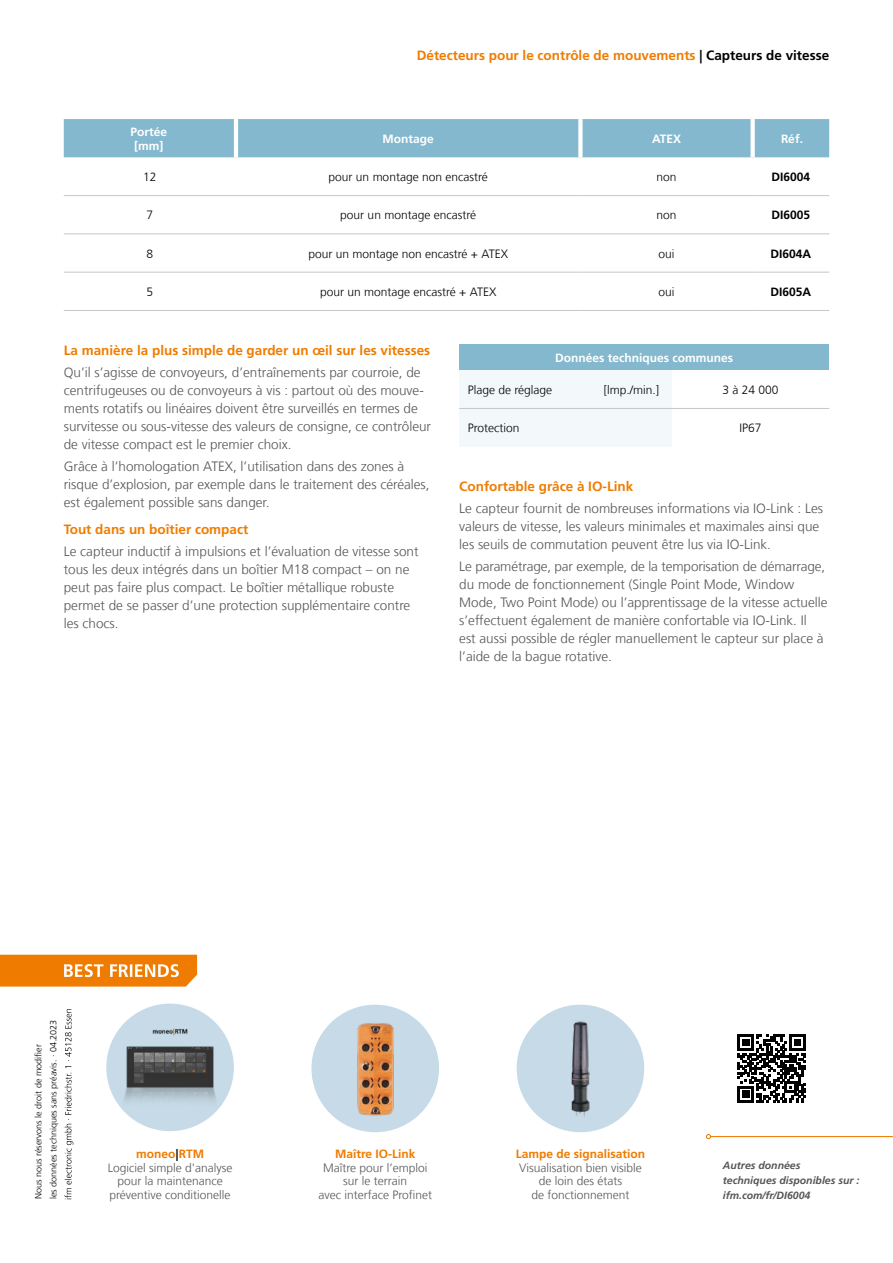
<style>
.page{position:relative;width:893px;height:1263px;background:#fff}
.page>*{position:absolute;margin:0;border:0;box-sizing:border-box;transform-origin:0 0}
.Fließtext{font:300 13.5px/18px "Frutiger LT Com";color:#565656}
.Fließtext_Headline{font:700 13.5px "Frutiger LT Com";color:#ef7c00}
.Box_Produktgruppe{font:700 13.5px "Frutiger LT Com";color:#ef7c00}
.Fließtext-2{font:700 13.5px "Frutiger LT Com";color:#ef7c00}
.Best_Friends_Fließte{font:300 12px/13.5px "Frutiger LT Com";color:#565656;text-align:center}
.Tabellentext_zentrie{font:300 12px "Frutiger LT Com";color:#000}
.Tabellenkopf{font:700 12px "Frutiger LT Com";color:#fff}
.Best_Friends_Headlin{font:700 12px "Frutiger LT Com";color:#ef7c00}
.Tabellentext_TAB{font:300 12px "Frutiger LT Com";color:#000}
.BESTELLNUMMER{font:700 12px "Frutiger LT Com";color:#000}
.QR_Code_linksbündig{font:italic 700 10.5px "Frutiger LT Com";color:#565656}
.Datum{font:300 9px "Frutiger LT Com";color:#000}
.s1{color:#000}
</style>
<div class="page">
<svg style="left:0;top:955px;width:197px;height:31px;background:#f08b1e"></svg>
<img style="left:311px;top:1005px;width:128px;height:127px;border-radius:64px">
<div style="left:517px;top:1005px;width:127px;height:127px;background:#c6dbe7;border-radius:50%"></div>
<img style="left:528px;top:1016px;width:105px;height:105px">
<hr style="left:711px;top:1136px;width:182px;height:1px;background:#ef7c00">
<svg style="left:706px;top:1134px;width:5px;height:5px"></svg>
<svg style="left:738px;top:1034px;width:68px;height:68px"></svg>
<svg style="left:65px;top:1009px;width:8px;height:190px"></svg>
<div style="left:64px;top:119px;width:765px;height:38px;background:#83b8ce"></div>
<hr style="left:234px;top:119px;width:4px;height:38px;background:#fff">
<div style="left:750px;top:119px;width:5px;height:38px;background:#fff"></div>
<div style="left:578px;top:119px;width:5px;height:38px;background:#fff"></div>
<hr style="left:64px;top:195px;width:172px;height:1px;background:#c5c6c6">
<hr style="left:236px;top:195px;width:344px;height:1px;background:#c5c6c6">
<hr style="left:580px;top:195px;width:173px;height:1px;background:#c5c6c6">
<hr style="left:753px;top:195px;width:76px;height:1px;background:#c5c6c6">
<hr style="left:64px;top:234px;width:172px;height:1px;background:#c5c6c6">
<hr style="left:236px;top:234px;width:344px;height:1px;background:#c5c6c6">
<hr style="left:580px;top:234px;width:173px;height:1px;background:#c5c6c6">
<hr style="left:753px;top:234px;width:76px;height:1px;background:#c5c6c6">
<hr style="left:64px;top:272px;width:172px;height:1px;background:#c5c6c6">
<hr style="left:236px;top:272px;width:344px;height:1px;background:#c5c6c6">
<hr style="left:580px;top:272px;width:173px;height:1px;background:#c5c6c6">
<hr style="left:753px;top:272px;width:76px;height:1px;background:#c5c6c6">
<hr style="left:64px;top:310px;width:172px;height:1px;background:#c5c6c6">
<hr style="left:236px;top:310px;width:344px;height:1px;background:#c5c6c6">
<hr style="left:580px;top:310px;width:173px;height:1px;background:#c5c6c6">
<hr style="left:753px;top:310px;width:76px;height:1px;background:#c5c6c6">
<div style="left:459px;top:345px;width:370px;height:25px;background:#83b8ce"></div>
<div style="left:459px;top:371px;width:213px;height:75px;background:#f3f8fa"></div>
<hr style="left:459px;top:408px;width:213px;height:1px;background:#c5c6c6">
<hr style="left:672px;top:408px;width:157px;height:1px;background:#c5c6c6">
<div style="left:106px;top:1003px;width:128px;height:128px;background:#c6dbe7;border-radius:50%"></div>
<img style="left:116px;top:1009px;width:108px;height:108px">
<p class="Tabellenkopf" style="left:130px;top:124px;width:38px">Portée</p>
<p class="Tabellenkopf" style="left:134px;top:139px;width:31px">[mm]</p>
<p class="Box_Produktgruppe" style="left:417px;top:47px;width:414px">Détecteurs pour le contrôle de mouvements <span class="s1">| Capteurs de vitesse</span></p>
<p class="Tabellenkopf" style="left:383px;top:131px;width:53px">Montage</p>
<p class="Tabellenkopf" style="left:652px;top:131px;width:31px">ATEX</p>
<p class="Tabellenkopf" style="left:781px;top:131px;width:24px">Réf.</p>
<p class="Tabellentext_zentrie" style="left:143px;top:170px;width:15px">12</p>
<p class="Tabellentext_zentrie" style="left:329px;top:170px;width:161px">pour un montage non encastré</p>
<p class="Tabellentext_zentrie" style="left:656px;top:170px;width:22px">non</p>
<p class="BESTELLNUMMER" style="left:772px;top:170px;width:40px">DI6004</p>
<p class="Tabellentext_zentrie" style="left:147px;top:208px;width:8px">7</p>
<p class="Tabellentext_zentrie" style="left:340px;top:208px;width:137px">pour un montage encastré</p>
<p class="Tabellentext_zentrie" style="left:656px;top:208px;width:22px">non</p>
<p class="BESTELLNUMMER" style="left:772px;top:208px;width:40px">DI6005</p>
<p class="Tabellentext_zentrie" style="left:147px;top:246px;width:8px">8</p>
<p class="Tabellentext_zentrie" style="left:308px;top:246px;width:201px">pour un montage non encastré + ATEX</p>
<p class="Tabellentext_zentrie" style="left:658px;top:246px;width:18px">oui</p>
<p class="BESTELLNUMMER" style="left:771px;top:246px;width:42px">DI604A</p>
<p class="Tabellentext_zentrie" style="left:147px;top:285px;width:8px">5</p>
<p class="Tabellentext_zentrie" style="left:320px;top:285px;width:178px">pour un montage encastré + ATEX</p>
<p class="Tabellentext_zentrie" style="left:658px;top:285px;width:18px">oui</p>
<p class="BESTELLNUMMER" style="left:771px;top:285px;width:42px">DI605A</p>
<p class="Fließtext_Headline" style="left:64px;top:342px;width:368px">La manière la plus simple de garder un œil sur les vitesses</p>
<p class="Fließtext" style="left:64px;top:363px;width:369px">Qu’il s’agisse de convoyeurs, d’entraînements par courroie, de centrifugeuses ou de convoyeurs à vis : partout où des mouve&shy;ments rotatifs ou linéaires doivent être surveillés en termes de survitesse ou sous-vitesse des valeurs de consigne, ce contrôleur de vitesse compact est le premier choix.</p>
<p class="Fließtext" style="left:64px;top:458px;width:367px">Grâce à l’homologation ATEX, l’utilisation dans des zones à risque d’explosion, par exemple dans le traitement des céréales, est également possible sans danger.</p>
<p class="Fließtext_Headline" style="left:64px;top:521px;width:186px">Tout dans un boîtier compact</p>
<p class="Fließtext" style="left:64px;top:542px;width:356px">Le capteur inductif à impulsions et l’évaluation de vitesse sont tous les deux intégrés dans un boîtier M18 compact – on ne peut pas faire plus compact. Le boîtier métallique robuste permet de se passer d’une protection supplémentaire contre les chocs.</p>
<p class="Tabellenkopf" style="left:555px;top:351px;width:179px">Données techniques communes</p>
<p class="Tabellentext_TAB" style="left:468px;top:383px;width:86px">Plage de réglage</p>
<p class="Tabellentext_TAB" style="left:604px;top:383px;width:57px">[lmp./min.]</p>
<p class="Tabellentext_zentrie" style="left:722px;top:383px;width:58px">3 à 24 000</p>
<p class="Tabellentext_TAB" style="left:468px;top:421px;width:53px">Protection</p>
<p class="Tabellentext_zentrie" style="left:739px;top:421px;width:24px">IP67</p>
<p class="Fließtext-2" style="left:459px;top:478px;width:176px">Confortable grâce à IO-Link</p>
<p class="Fließtext" style="left:459px;top:499px;width:365px">Le capteur fournit de nombreuses informations via IO-Link : Les valeurs de vitesse, les valeurs minimales et maximales ainsi que les seuils de commutation peuvent être lus via IO-Link.</p>
<p class="Fließtext" style="left:459px;top:558px;width:370px">Le paramétrage, par exemple, de la temporisation de démarrage, du mode de fonctionnement (Single Point Mode, Window Mode, Two Point Mode) ou l’apprentissage de la vitesse actuelle s’effectuent également de manière confortable via IO-Link. Il<br>est aussi possible de régler manuellement le capteur sur place à l’aide de la bague rotative.</p>
<p class="Datum" style="left:33px;top:1199px;width:156px;rotate:-90deg">Nous nous réservons le droit de modifier</p>
<p class="Datum" style="left:48px;top:1199px;width:181px;rotate:-90deg">les données techniques sans préavis. · 04.2023</p>
<p class="Best_Friends_Headlin" style="left:136px;top:1147px;width:69px">moneo<span class="s1">|</span>RTM</p>
<p class="Best_Friends_Fließte" style="left:108px;top:1161px;width:126px">Logiciel simple d'analyse pour la maintenance préventive conditionelle</p>
<p class="Best_Friends_Headlin" style="left:335px;top:1147px;width:82px">Maître IO-Link</p>
<p class="Best_Friends_Fließte" style="left:318px;top:1161px;width:115px">Maître pour l’emploi sur le terrain<br>avec interface Profinet</p>
<p class="Best_Friends_Headlin" style="left:516px;top:1147px;width:131px">Lampe de signalisation</p>
<p class="Best_Friends_Fließte" style="left:519px;top:1161px;width:124px">Visualisation bien visible de loin des états<br>de fonctionnement</p>
<p class="QR_Code_linksbündig" style="left:723px;top:1159px;width:79px">Autres données</p>
<p class="QR_Code_linksbündig" style="left:723px;top:1174px;width:138px">techniques disponibles sur :</p>
<p class="QR_Code_linksbündig" style="left:723px;top:1189px;width:89px">ifm.com/fr/DI6004</p>
</div>
